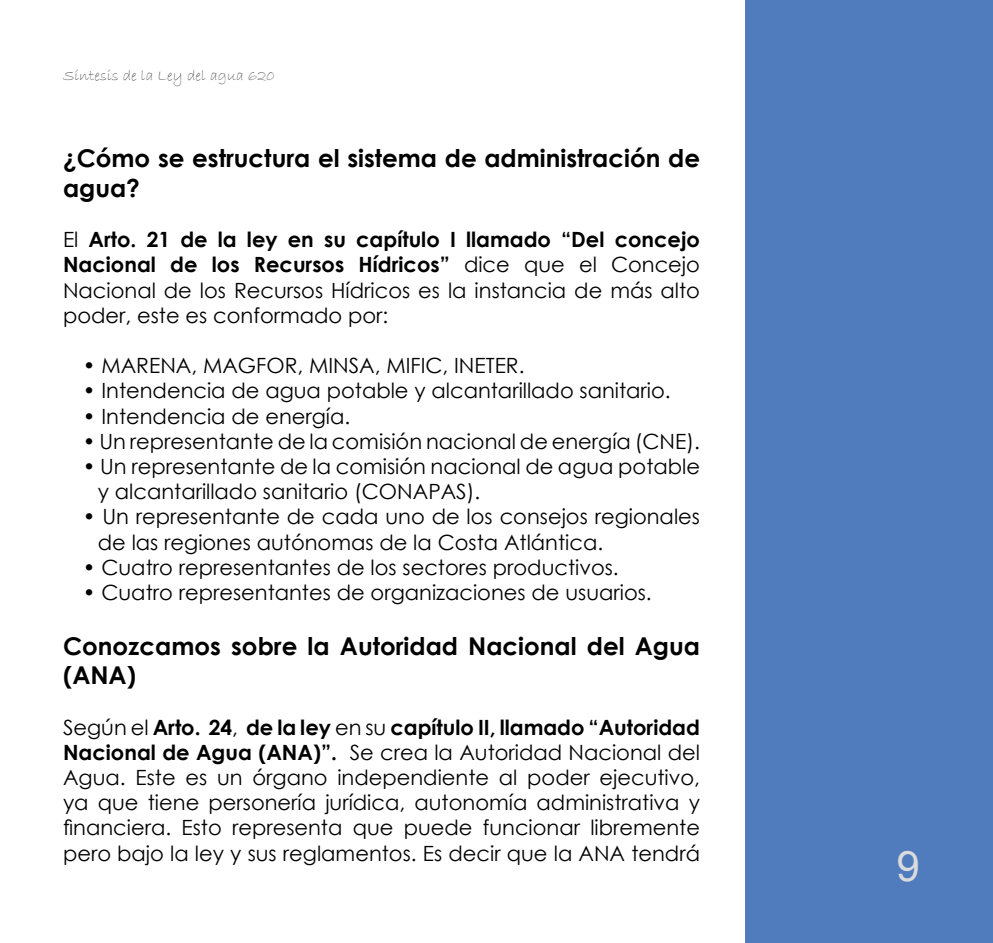
<style>
.page{position:relative;width:993px;height:943px;background:#fff}
.page>*{position:absolute;margin:0;border:0;box-sizing:border-box;transform-origin:0 0}
.t1{font:42px "Arial";color:#dadbdc}
.t2{font:700 24.5px/29.4px "Century Gothic";color:#000}
.t3{font:21px/25.2px "Century Gothic";color:#000;text-align:justify}
.t4{font:15.75px "Bradley Hand ITC";color:#5f6062}
.s1{font-weight:700}
</style>
<div class="page">
<div style="left:744px;top:0;width:248px;height:943px;background:#507cbe"></div>
<hr style="left:744px;top:0;width:1px;height:943px;background:#fff">
<p class="t4" style="left:63px;top:66px;width:213px">Síntesis de la Ley del agua 620</p>
<p class="t2" style="left:63px;top:143px;width:638px">¿Cómo se estructura el sistema de administración de agua?</p>
<p class="t3" style="left:63px;top:226px;width:638px">El <span class="s1">Arto. 21 de la ley en su capítulo I llamado “Del concejo Nacional de los Recursos Hídricos”</span> dice que el Concejo Nacional de los Recursos Hídricos es la instancia de más alto poder, este es conformado por:</p>
<p class="t3" style="left:83px;top:352px;width:443px">• MARENA, MAGFOR, MINSA, MIFIC, INETER.</p>
<p class="t3" style="left:83px;top:378px;width:589px">• Intendencia de agua potable y alcantarillado sanitario.</p>
<p class="t3" style="left:83px;top:403px;width:269px">• Intendencia de energía.</p>
<p class="t3" style="left:83px;top:428px;width:618px">• Un representante de la comisión nacional de energía (CNE).</p>
<p class="t3" style="left:98px;top:453px;width:603px;text-indent:-15px">• Un representante de la comisión nacional de agua potable y alcantarillado sanitario (CONAPAS).</p>
<p class="t3" style="left:98px;top:504px;width:603px;text-indent:-15px">• Un representante de cada uno de los consejos regionales de las regiones autónomas de la Costa Atlántica.</p>
<p class="t3" style="left:83px;top:554px;width:537px">• Cuatro representantes de los sectores productivos.</p>
<p class="t3" style="left:83px;top:579px;width:570px">• Cuatro representantes de organizaciones de usuarios.</p>
<p class="t2" style="left:63px;top:630px;width:638px">Conozcamos sobre la Autoridad Nacional del Agua (ANA)</p>
<p class="t3" style="left:63px;top:714px;width:638px">Según el <span class="s1">Arto. 24</span>, <span class="s1">de la ley</span> en su <span class="s1">capítulo II, llamado “Autoridad Nacional de Agua (ANA)”.</span> Se crea la Autoridad Nacional del Agua. Este es un órgano independiente al poder ejecutivo, ya que tiene personería jurídica, autonomía administrativa y financiera. Esto representa que puede funcionar libremente pero bajo la ley y sus reglamentos. Es decir que la ANA tendrá</p>
<h1 class="t1" style="left:896px;top:838px;width:25px">9</h1>
</div>
